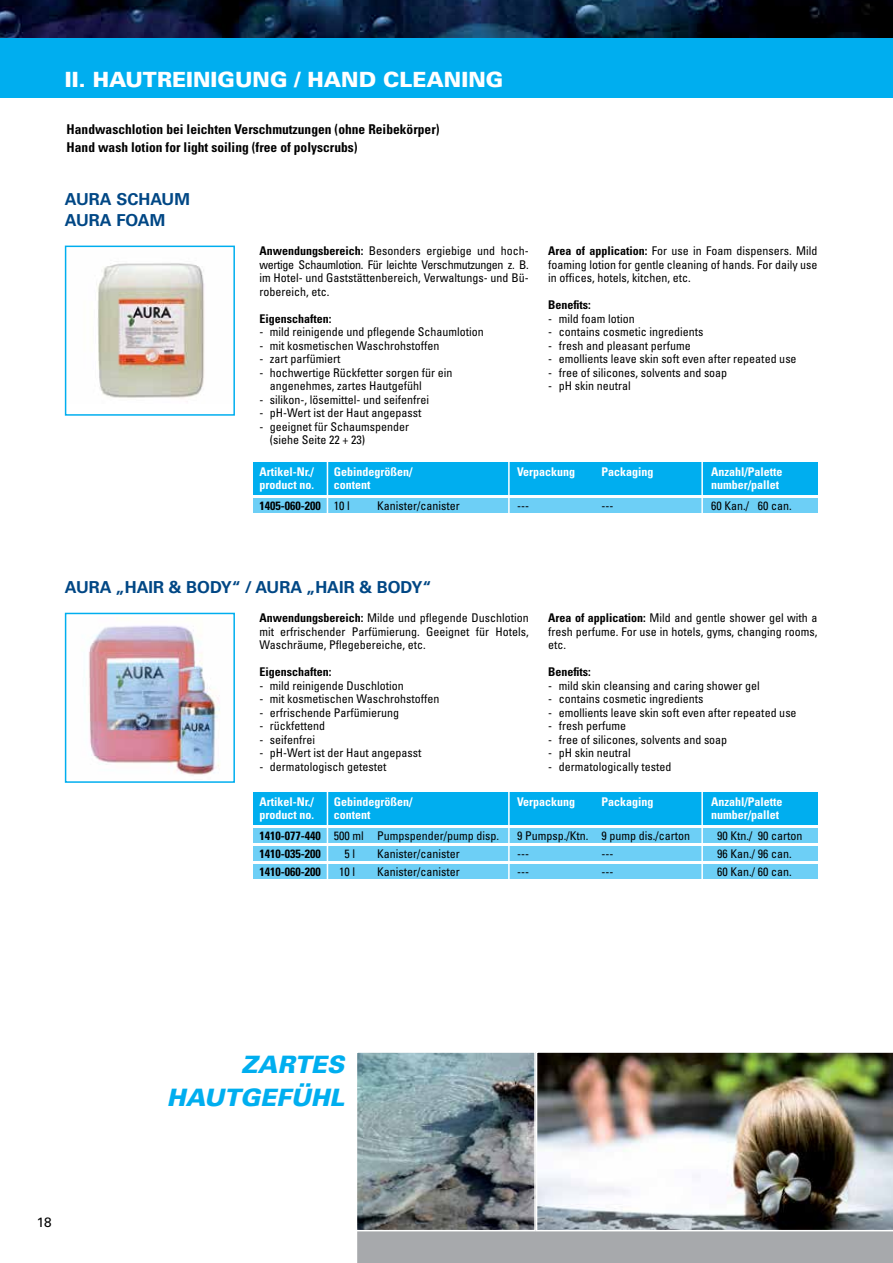
<style>
.page{position:relative;width:893px;height:1263px;background:#fff}
.page>*{position:absolute;margin:0;border:0;box-sizing:border-box;transform-origin:0 0}
.t1{font:italic 900 24px/33px "Univers";color:#00aeef;text-align:right}
.t2{font:900 21px "Univers";color:#fff}
.t3{font:700 16.5px/21px "Univers";color:#004785}
.t4{font:700 condensed 13.5px/18px "Univers";color:#000}
.t5{font:13.5px "Univers";color:#000}
.t6{font:condensed 12px/13.5px "Univers";color:#000}
.t7{font:700 condensed 12px/13.5px "Univers";color:#fff}
.t8{font:700 condensed 12px/18px "Univers";color:#000;text-align:justify}
.s1{font-weight:700}
</style>
<div class="page">
<div style="left:357px;top:1231px;width:536px;height:32px;background:#a7a9ac"></div>
<div style="left:0;top:35px;width:893px;height:63px;background:#00aeef"></div>
<img style="left:0;top:0;width:893px;height:37px">
<img style="left:89px;top:625px;width:131px;height:150px">
<div style="left:65px;top:613px;width:170px;height:170px;border:2px solid #00aeef"></div>
<img style="left:96px;top:263px;width:109px;height:135px">
<div style="left:65px;top:246px;width:170px;height:170px;border:2px solid #00aeef"></div>
<div style="left:253px;top:462px;width:565px;height:21px;background:#00aeef"></div>
<div style="left:253px;top:480px;width:565px;height:15px;background:#00aeef"></div>
<div style="left:253px;top:498px;width:565px;height:15px;background:#6dcff6"></div>
<hr style="left:327px;top:459px;width:1px;height:77px;background:#fff">
<hr style="left:508px;top:459px;width:2px;height:76px;background:#fff">
<hr style="left:701px;top:459px;width:2px;height:77px;background:#fff">
<div style="left:253px;top:792px;width:565px;height:21px;background:#00aeef"></div>
<div style="left:253px;top:810px;width:565px;height:15px;background:#00aeef"></div>
<div style="left:253px;top:828px;width:565px;height:15px;background:#6dcff6"></div>
<div style="left:253px;top:847px;width:565px;height:14px;background:#6dcff6"></div>
<div style="left:253px;top:864px;width:565px;height:15px;background:#6dcff6"></div>
<hr style="left:327px;top:789px;width:1px;height:93px;background:#fff">
<hr style="left:508px;top:789px;width:2px;height:93px;background:#fff">
<hr style="left:701px;top:789px;width:2px;height:92px;background:#fff">
<img style="left:359px;top:1054px;width:174px;height:174px">
<div style="left:356px;top:1051px;width:180px;height:180px;border:2px solid #fff"></div>
<img style="left:537px;top:1052px;width:356px;height:178px">
<h2 class="t2" style="left:65px;top:66px;width:440px">II. HAUTREINIGUNG / HAND CLEANING</h2>
<p class="t4" style="left:67px;top:120px;width:375px">Handwaschlotion bei leichten Verschmutzungen (ohne Reibekörper)<br>Hand wash lotion for light soiling (free of polyscrubs)</p>
<h3 class="t3" style="left:65px;top:189px;width:127px">AURA SCHAUM<br>AURA FOAM</h3>
<p class="t6" style="left:259px;top:244px;width:271px;text-align:justify"><span class="s1">Anwendungsbereich:</span> Besonders ergiebige und hoch&shy;wertige Schaumlotion. Für leichte Verschmutzungen z. B. im Hotel- und Gaststättenbereich, Verwaltungs- und Bü&shy;robereich, etc.</p>
<p class="t8" style="left:259px;top:309px;width:73px">Eigenschaften:</p>
<p class="t6" style="left:259px;top:325px;width:226px">- mild reinigende und pflegende Schaumlotion</p>
<p class="t6" style="left:259px;top:338px;width:182px">- mit kosmetischen Waschrohstoffen</p>
<p class="t6" style="left:259px;top:352px;width:83px">- zart parfümiert</p>
<p class="t6" style="left:270px;top:365px;width:184px;text-indent:-10px">- hochwertige Rückfetter sorgen für ein angenehmes, zartes Hautgefühl</p>
<p class="t6" style="left:259px;top:392px;width:171px">- silikon-, lösemittel- und seifenfrei</p>
<p class="t6" style="left:259px;top:406px;width:164px">- pH-Wert ist der Haut angepasst</p>
<p class="t6" style="left:270px;top:419px;width:141px;text-indent:-10px">- geeignet für Schaumspender (siehe Seite 22 + 23)</p>
<p class="t6" style="left:548px;top:244px;width:271px;text-align:justify"><span class="s1">Area of application:</span> For use in Foam dispensers. Mild foaming lotion for gentle cleaning of hands. For daily use in offices, hotels, kitchen, etc.</p>
<p class="t8" style="left:548px;top:296px;width:44px">Benefits:</p>
<p class="t6" style="left:548px;top:311px;width:88px">- mild foam lotion</p>
<p class="t6" style="left:548px;top:325px;width:157px">- contains cosmetic ingredients</p>
<p class="t6" style="left:548px;top:338px;width:144px">- fresh and pleasant perfume</p>
<p class="t6" style="left:548px;top:352px;width:250px">- emollients leave skin soft even after repeated use</p>
<p class="t6" style="left:548px;top:365px;width:181px">- free of silicones, solvents and soap</p>
<p class="t6" style="left:548px;top:379px;width:84px">- pH skin neutral</p>
<p class="t7" style="left:259px;top:465px;width:56px">Artikel-Nr./ product no.</p>
<p class="t8" style="left:259px;top:497px;width:63px">1405-060-200</p>
<p class="t7" style="left:334px;top:465px;width:80px">Gebindegrößen/ content</p>
<p class="t6" style="left:334px;top:499px;width:17px">10 l</p>
<p class="t6" style="left:377px;top:499px;width:84px">Kanister/canister</p>
<p class="t7" style="left:517px;top:465px;width:60px">Verpackung</p>
<p class="t6" style="left:517px;top:499px;width:13px">---</p>
<p class="t7" style="left:601px;top:465px;width:54px">Packaging</p>
<p class="t6" style="left:601px;top:499px;width:13px">---</p>
<p class="t7" style="left:711px;top:465px;width:73px">Anzahl/Palette number/pallet</p>
<p class="t6" style="left:711px;top:499px;width:82px">60 Kan./ 60 can.</p>
<h3 class="t3" style="left:65px;top:577px;width:368px">AURA „HAIR &amp; BODY“ / AURA „HAIR &amp; BODY“</h3>
<p class="t6" style="left:259px;top:611px;width:271px;text-align:justify"><span class="s1">Anwendungsbereich:</span> Milde und pflegende Duschlotion mit erfrischender Parfümierung. Geeignet für Hotels, Waschräume, Pflegebereiche, etc.</p>
<p class="t8" style="left:259px;top:663px;width:73px">Eigenschaften:</p>
<p class="t6" style="left:259px;top:679px;width:146px">- mild reinigende Duschlotion</p>
<p class="t6" style="left:259px;top:692px;width:182px">- mit kosmetischen Waschrohstoffen</p>
<p class="t6" style="left:259px;top:706px;width:141px">- erfrischende Parfümierung</p>
<p class="t6" style="left:259px;top:719px;width:67px">- rückfettend</p>
<p class="t6" style="left:259px;top:733px;width:57px">- seifenfrei</p>
<p class="t6" style="left:259px;top:746px;width:164px">- pH-Wert ist der Haut angepasst</p>
<p class="t6" style="left:259px;top:760px;width:129px">- dermatologisch getestet</p>
<p class="t6" style="left:548px;top:611px;width:271px;text-align:justify"><span class="s1">Area of application:</span> Mild and gentle shower gel with a fresh perfume. For use in hotels, gyms, changing rooms, etc.</p>
<p class="t8" style="left:548px;top:663px;width:44px">Benefits:</p>
<p class="t6" style="left:548px;top:679px;width:213px">- mild skin cleansing and caring shower gel</p>
<p class="t6" style="left:548px;top:692px;width:157px">- contains cosmetic ingredients</p>
<p class="t6" style="left:548px;top:706px;width:250px">- emollients leave skin soft even after repeated use</p>
<p class="t6" style="left:548px;top:719px;width:79px">- fresh perfume</p>
<p class="t6" style="left:548px;top:733px;width:181px">- free of silicones, solvents and soap</p>
<p class="t6" style="left:548px;top:746px;width:84px">- pH skin neutral</p>
<p class="t6" style="left:548px;top:760px;width:125px">- dermatologically tested</p>
<p class="t7" style="left:259px;top:795px;width:56px">Artikel-Nr./ product no.</p>
<p class="t8" style="left:259px;top:827px;width:63px">1410-077-440<br>1410-035-200<br>1410-060-200</p>
<p class="t7" style="left:334px;top:795px;width:80px">Gebindegrößen/ content</p>
<p class="t6" style="left:344px;top:826px;width:156px;line-height:18px;text-indent:-11px">500 ml Pumpspender/pump disp.<br>5 l</p>
<p class="t6" style="left:377px;top:847px;width:84px">Kanister/canister</p>
<p class="t6" style="left:339px;top:865px;width:17px">10 l</p>
<p class="t6" style="left:377px;top:865px;width:84px">Kanister/canister</p>
<p class="t7" style="left:517px;top:795px;width:60px">Verpackung</p>
<p class="t6" style="left:517px;top:826px;width:73px;line-height:18px">9 Pumpsp./Ktn. ---<br>---</p>
<p class="t7" style="left:601px;top:795px;width:54px">Packaging</p>
<p class="t6" style="left:601px;top:826px;width:90px;line-height:18px">9 pump dis./carton ---<br>---</p>
<p class="t7" style="left:711px;top:795px;width:73px">Anzahl/Palette number/pallet</p>
<p class="t6" style="left:717px;top:826px;width:87px;line-height:18px">90 Ktn./ 90 carton<br>96 Kan./ 96 can.<br>60 Kan./ 60 can.</p>
<p class="t5" style="left:37px;top:1214px;width:16px">18</p>
<h1 class="t1" style="left:167px;top:1047px;width:179px">ZARTES<br>HAUTGEFÜHL</h1>
</div>
